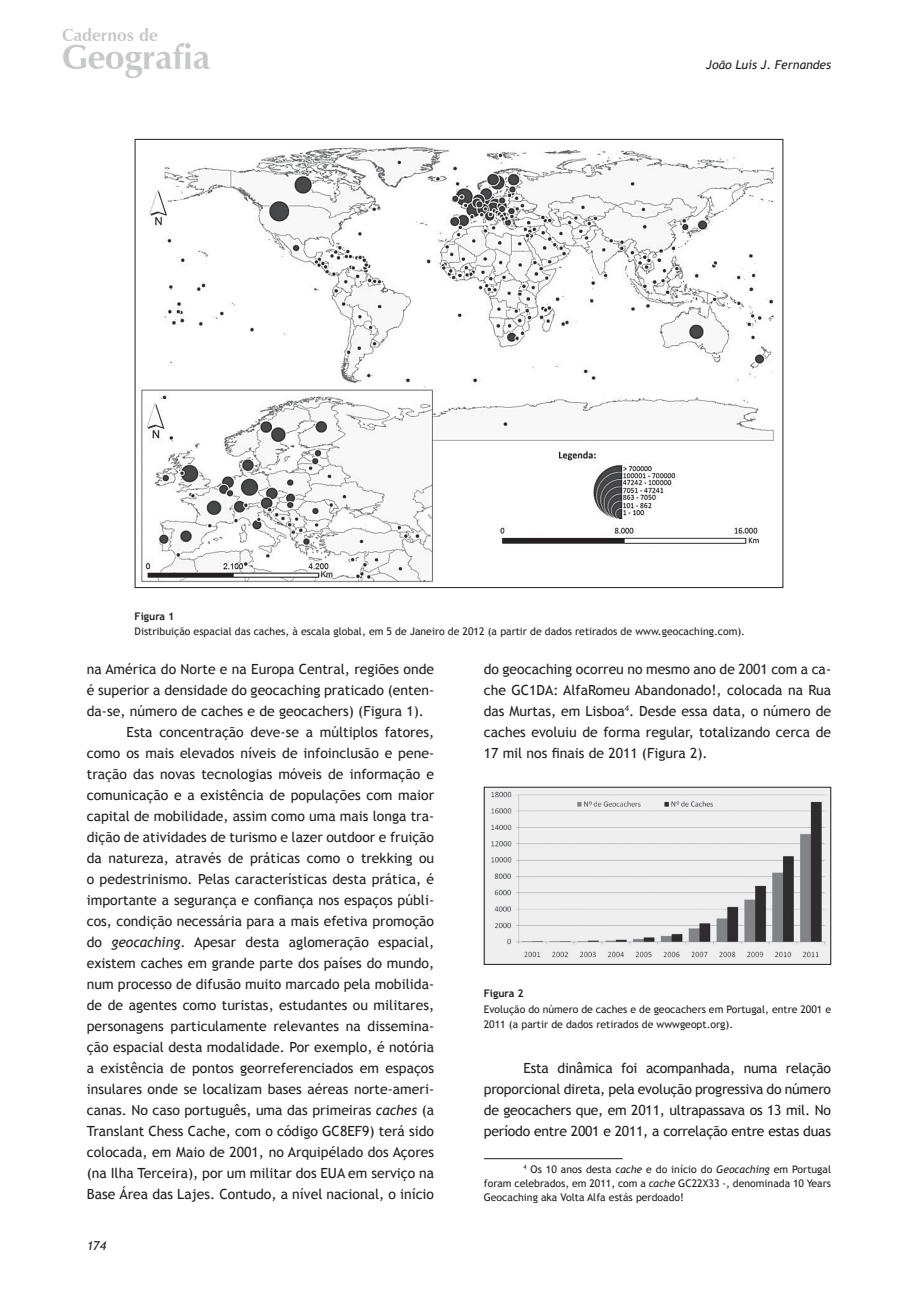
<style>
.page{position:relative;width:918px;height:1290px;background:#fff}
.page>*{position:absolute;margin:0;border:0;box-sizing:border-box;transform-origin:0 0}
.t1{font:700 34.48px "Zapf Humanist 601 BT";color:#c7c8ca}
.t2{font:700 17.32px "Zapf Humanist 601 BT";color:#c7c8ca}
.t3{font:14px/21px "Trebuchet MS";color:#231f20;text-align:justify}
.t4{font:italic 12.25px "Trebuchet MS";color:#231f20}
.t5{font:10.5px/14px "Trebuchet MS";color:#231f20;text-align:justify}
.t6{font:700 10.5px "Trebuchet MS";color:#231f20}
.s1{font-style:italic}
</style>
<div class="page">
<hr style="left:484px;top:1158px;width:139px;height:1px;background:#231f20">
<img style="left:141px;top:146px;width:634px;height:437px">
<img style="left:486px;top:789px;width:343px;height:174px">
<div style="left:484px;top:787px;width:347px;height:178px;border:1px solid #231f20"></div>
<p class="t2" style="left:62px;top:24px;width:97px">Cadernos de</p>
<h1 class="t1" style="left:62px;top:36px;width:150px">Geografia</h1>
<p class="t4" style="left:706px;top:57px;width:126px">João Luís J. Fernandes</p>
<p class="t6" style="left:135px;top:609px;width:41px">Figura 1</p>
<p class="t5" style="left:135px;top:625px;width:612px">Distribuição espacial das caches, à escala global, em 5 de Janeiro de 2012 (a partir de dados retirados de www.geocaching.com).</p>
<p class="t3" style="left:87px;top:659px;width:349px">na América do Norte e na Europa Central, regiões onde</p>
<p class="t3" style="left:87px;top:680px;width:349px">é superior a densidade do geocaching praticado (enten‑</p>
<p class="t3" style="left:87px;top:701px;width:339px">da-se, número de caches e de geocachers) (Figura 1).</p>
<p class="t3" style="left:127px;top:722px;width:309px">Esta concentração deve-se a múltiplos fatores,</p>
<p class="t3" style="left:87px;top:743px;width:349px">como os mais elevados níveis de infoinclusão e pene‑</p>
<p class="t3" style="left:87px;top:764px;width:349px">tração das novas tecnologias móveis de informação e</p>
<p class="t3" style="left:87px;top:785px;width:349px">comunicação e a existência de populações com maior</p>
<p class="t3" style="left:87px;top:806px;width:349px">capital de mobilidade, assim como uma mais longa tra‑</p>
<p class="t3" style="left:87px;top:827px;width:349px">dição de atividades de turismo e lazer outdoor e fruição</p>
<p class="t3" style="left:87px;top:848px;width:349px">da natureza, através de práticas como o trekking ou</p>
<p class="t3" style="left:87px;top:869px;width:349px">o pedestrinismo. Pelas características desta prática, é</p>
<p class="t3" style="left:87px;top:890px;width:349px">importante a segurança e confiança nos espaços públi‑</p>
<p class="t3" style="left:87px;top:911px;width:349px">cos, condição necessária para a mais efetiva promoção</p>
<p class="t3" style="left:87px;top:932px;width:349px">do <span class="s1">geocaching</span>. Apesar desta aglomeração espacial,</p>
<p class="t3" style="left:87px;top:953px;width:349px">existem caches em grande parte dos países do mundo,</p>
<p class="t3" style="left:87px;top:974px;width:349px">num processo de difusão muito marcado pela mobilida‑</p>
<p class="t3" style="left:87px;top:995px;width:349px">de de agentes como turistas, estudantes ou militares,</p>
<p class="t3" style="left:87px;top:1016px;width:349px">personagens particulamente relevantes na dissemina‑</p>
<p class="t3" style="left:87px;top:1037px;width:349px">ção espacial desta modalidade. Por exemplo, é notória</p>
<p class="t3" style="left:87px;top:1058px;width:349px">a existência de pontos georreferenciados em espaços</p>
<p class="t3" style="left:87px;top:1079px;width:349px">insulares onde se localizam bases aéreas norte-ameri‑</p>
<p class="t3" style="left:87px;top:1100px;width:349px">canas. No caso português, uma das primeiras <span class="s1">caches</span> (a</p>
<p class="t3" style="left:87px;top:1121px;width:349px">Translant Chess Cache, com o código GC8EF9) terá sido</p>
<p class="t3" style="left:87px;top:1142px;width:349px">colocada, em Maio de 2001, no Arquipélado dos Açores</p>
<p class="t3" style="left:87px;top:1163px;width:349px">(na Ilha Terceira), por um militar dos EUA em serviço na</p>
<p class="t3" style="left:87px;top:1184px;width:349px">Base Área das Lajes. Contudo, a nível nacional, o início</p>
<p class="t4" style="left:87px;top:1238px;width:21px">174</p>
<p class="t3" style="left:484px;top:659px;width:349px">do geocaching ocorreu no mesmo ano de 2001 com a ca‑ che GC1DA: AlfaRomeu Abandonado!, colocada na Rua das Murtas, em Lisboa<sup>4</sup>. Desde essa data, o número de caches evoluiu de forma regular, totalizando cerca de 17 mil nos finais de 2011 (Figura 2).</p>
<p class="t6" style="left:484px;top:986px;width:41px">Figura 2</p>
<p class="t5" style="left:484px;top:1001px;width:349px;line-height:15.8px">Evolução do número de caches e de geocachers em Portugal, entre 2001 e<br>2011 (a partir de dados retirados de wwwgeopt.org).</p>
<p class="t3" style="left:484px;top:1058px;width:349px;text-indent:40px">Esta dinâmica foi acompanhada, numa relação proporcional direta, pela evolução progressiva do número de geocachers que, em 2011, ultrapassava os 13 mil. No período entre 2001 e 2011, a correlação entre estas duas</p>
<p class="t5" style="left:484px;top:1162px;width:349px;text-indent:40px"><sup>4</sup> Os 10 anos desta <span class="s1">cache</span> e do início do <span class="s1">Geocaching</span> em Portugal foram celebrados, em 2011, com a <span class="s1">cache</span> GC22X33 -, denominada 10 Years Geocaching aka Volta Alfa estás perdoado!</p>
</div>
